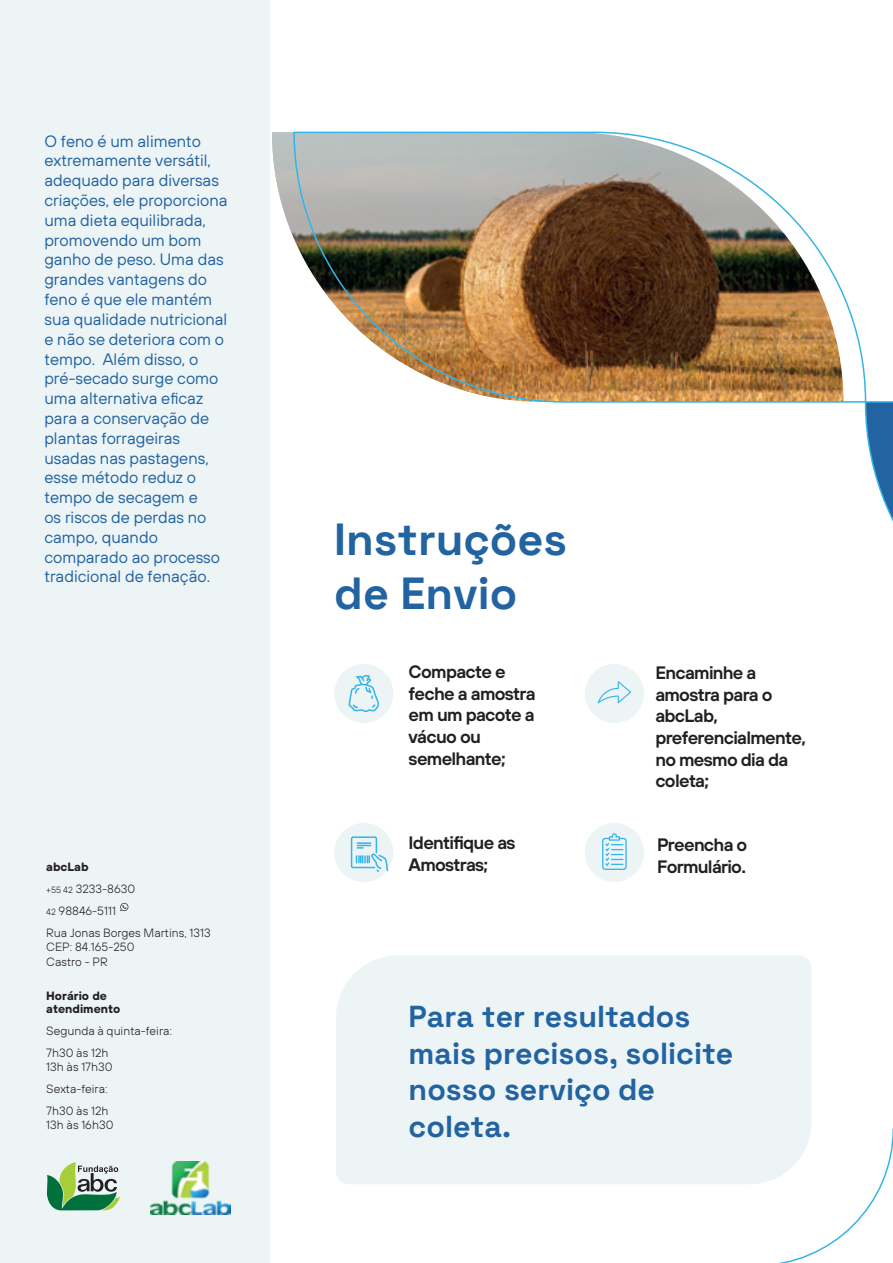
<style>
.page{position:relative;width:893px;height:1263px;background:#fff}
.page>*{position:absolute;margin:0;border:0;box-sizing:border-box;transform-origin:0 0}
.t1{font:300 45px/54px "Space Grotesk";color:#2263a1}
.t2{font:300 30.3px/36.5px "Space Grotesk";color:#2263a1}
.t3{font:600 18px/21.6px "TT Hoves";letter-spacing:-.04em;color:#231f20}
.t4{font:16.5px/19.8px "TT Hoves";color:#2263a1}
.t5{font:300 12px/21.9px "TT Hoves";color:#231f20}
.t6{font:700 12px/12.9px "TT Hoves";color:#231f20}
.s1{font-size:9px}
</style>
<div class="page">
<svg style="left:864px;top:401px;width:29px;height:121px"></svg>
<img style="left:272px;top:132px;width:21px;height:104px">
<div style="left:0;top:0;width:270px;height:1263px;background:#edf4f6"></div>
<div style="left:334px;top:664px;width:59px;height:59px;background:#edf4f6;border-radius:30px"></div>
<div style="left:334px;top:823px;width:59px;height:59px;background:#edf4f6;border-radius:30px"></div>
<div style="left:585px;top:823px;width:59px;height:59px;background:#edf4f6;border-radius:30px"></div>
<div style="left:585px;top:664px;width:59px;height:59px;background:#edf4f6;border-radius:30px"></div>
<svg style="left:47px;top:1162px;width:73px;height:48px"></svg>
<img style="left:151px;top:1161px;width:79px;height:53px">
<div style="left:336px;top:955px;width:475px;height:229px;background:#edf4f6"></div>
<svg style="left:348px;top:675px;width:31px;height:37px"></svg>
<svg style="left:598px;top:681px;width:33px;height:22px"></svg>
<svg style="left:602px;top:833px;width:25px;height:37px"></svg>
<div style="left:351px;top:836px;width:26px;height:32px;border:2px solid #34b4e7;border-radius:2px"></div>
<svg style="left:356px;top:825px;width:33px;height:47px"></svg>
<svg style="left:601px;top:1127px;width:292px;height:136px"></svg>
<img style="left:293px;top:131px;width:574px;height:272px">
<svg style="left:120px;top:903px;width:8px;height:8px"></svg>
<p class="t4" style="left:44px;top:131px;width:185px">O feno é um alimento extremamente versátil, adequado para diversas criações, ele proporciona uma dieta equilibrada, promovendo um bom ganho de peso. Uma das grandes vantagens do feno é que ele mantém sua qualidade nutricional e não se deteriora com o tempo. Além disso, o pré-secado surge como uma alternativa eficaz para a conservação de plantas forrageiras usadas nas pastagens, esse método reduz o tempo de secagem e<br>os riscos de perdas no campo, quando comparado ao processo tradicional de fenação.</p>
<h1 class="t1" style="left:334px;top:510px;width:234px">Instruções de Envio</h1>
<p class="t3" style="left:409px;top:661px;width:128px">Compacte e feche a amostra em um pacote a vácuo ou semelhante;</p>
<p class="t3" style="left:655px;top:662px;width:152px">Encaminhe a amostra para o abcLab, preferencialmente, no mesmo dia da coleta;</p>
<p class="t3" style="left:409px;top:831px;width:109px">Identifique as<br>Amostras;</p>
<p class="t3" style="left:657px;top:833px;width:92px">Preencha o</p>
<p class="t6" style="left:46px;top:860px;width:44px">abcLab</p>
<p class="t3" style="left:657px;top:855px;width:91px">Formulário.</p>
<p class="t5" style="left:46px;top:878px;width:166px"><span class="s1">+55 42</span> 3233-8630<br><span class="s1">42</span> 98846-5111<br>Rua Jonas Borges Martins, 1313</p>
<p class="t5" style="left:46px;top:940px;width:90px;line-height:14.4px">CEP: 84.165-250<br>Castro - PR</p>
<p class="t6" style="left:46px;top:989px;width:76px">Horário de atendimento</p>
<p class="t5" style="left:46px;top:1019px;width:127px">Segunda à quinta-feira:<br>7h30 às 12h</p>
<p class="t5" style="left:46px;top:1055px;width:68px">13h às 17h30<br>Sexta-feira:<br>7h30 às 12h</p>
<p class="t5" style="left:46px;top:1114px;width:69px">13h às 16h30</p>
<h2 class="t2" style="left:409px;top:997px;width:326px">Para ter resultados mais precisos, solicite nosso serviço de coleta.</h2>
</div>
